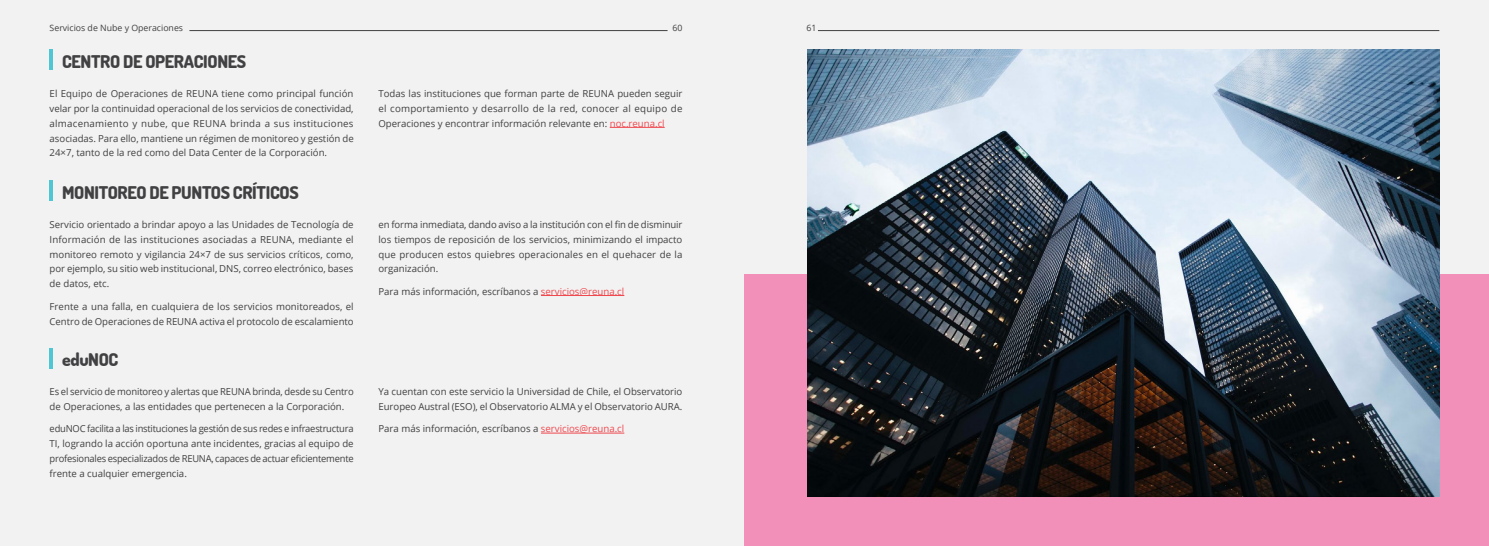
<style>
.page{position:relative;width:1489px;height:546px;background:#fff}
.page>*{position:absolute;margin:0;border:0;box-sizing:border-box;transform-origin:0 0}
.t1{font:800 17.5px "Dosis";letter-spacing:-.02em;color:#414042}
.t2{font:9.62px/14.9px "Open Sans";color:#414042;text-align:justify}
.t3{font:8.75px "Open Sans";color:#414042}
.s1{color:#ef484f}
</style>
<div class="page">
<div style="left:0;top:0;width:1488px;height:546px;background:#f2f2f2"></div>
<div style="left:744px;top:275px;width:744px;height:271px;background:#f290b9"></div>
<img style="left:807px;top:50px;width:632px;height:446px">
<hr style="left:50px;top:50px;width:3px;height:20px;background:#50c6d4">
<hr style="left:50px;top:180px;width:3px;height:21px;background:#50c6d4">
<hr style="left:50px;top:348px;width:3px;height:20px;background:#50c6d4">
<hr style="left:609px;top:127px;width:55px;height:1px;background:#ef484f">
<hr style="left:541px;top:295px;width:83px;height:1px;background:#ef484f">
<hr style="left:541px;top:433px;width:83px;height:1px;background:#ef484f">
<hr style="left:189px;top:30px;width:478px;height:1px;background:#414042">
<hr style="left:818px;top:30px;width:621px;height:1px;background:#414042">
<p class="t3" style="left:50px;top:21px;width:135px">Servicios de Nube y Operaciones</p>
<p class="t3" style="left:672px;top:21px;width:12px">60</p>
<p class="t3" style="left:806px;top:21px;width:12px">61</p>
<h1 class="t1" style="left:62px;top:49px;width:186px">CENTRO DE OPERACIONES</h1>
<p class="t2" style="left:50px;top:86px;width:305px">El Equipo de Operaciones de REUNA tiene como principal función velar por la continuidad operacional de los servicios de conectividad, almacenamiento y nube, que REUNA brinda a sus instituciones asociadas. Para ello, mantiene un régimen de monitoreo y gestión de 24×7, tanto de la red como del Data Center de la Corporación.</p>
<h1 class="t1" style="left:62px;top:180px;width:238px">MONITOREO DE PUNTOS CRÍTICOS</h1>
<p class="t2" style="left:50px;top:216px;width:305px">Servicio orientado a brindar apoyo a las Unidades de Tecnología de Información de las instituciones asociadas a REUNA, mediante el monitoreo remoto y vigilancia 24×7 de sus servicios críticos, como, por ejemplo, su sitio web institucional, DNS, correo electrónico, bases de datos, etc.</p>
<p class="t2" style="left:50px;top:298px;width:305px">Frente a una falla, en cualquiera de los servicios monitoreados, el<br>Centro de Operaciones de REUNA activa el protocolo de escalamiento</p>
<h1 class="t1" style="left:62px;top:347px;width:58px">eduNOC</h1>
<p class="t2" style="left:50px;top:384px;width:305px">Es el servicio de monitoreo y alertas que REUNA brinda, desde su Centro de Operaciones, a las entidades que pertenecen a la Corporación.</p>
<p class="t2" style="left:50px;top:421px;width:305px">eduNOC facilita a las instituciones la gestión de sus redes e infraestructura TI, logrando la acción oportuna ante incidentes, gracias al equipo de profesionales especializados de REUNA, capaces de actuar eficientemente frente a cualquier emergencia.</p>
<p class="t2" style="left:378px;top:86px;width:305px">Todas las instituciones que forman parte de REUNA pueden seguir el comportamiento y desarrollo de la red, conocer al equipo de Operaciones y encontrar información relevante en: <span class="s1">noc.reuna.cl</span></p>
<p class="t2" style="left:378px;top:216px;width:305px">en forma inmediata, dando aviso a la institución con el fin de disminuir los tiempos de reposición de los servicios, minimizando el impacto que producen estos quiebres operacionales en el quehacer de la organización.</p>
<p class="t2" style="left:378px;top:283px;width:247px">Para más información, escríbanos a <span class="s1">servicios@reuna.cl</span></p>
<p class="t2" style="left:378px;top:384px;width:305px">Ya cuentan con este servicio la Universidad de Chile, el Observatorio<br>Europeo Austral (ESO), el Observatorio ALMA y el Observatorio AURA.</p>
<p class="t2" style="left:378px;top:421px;width:247px">Para más información, escríbanos a <span class="s1">servicios@reuna.cl</span></p>
</div>
